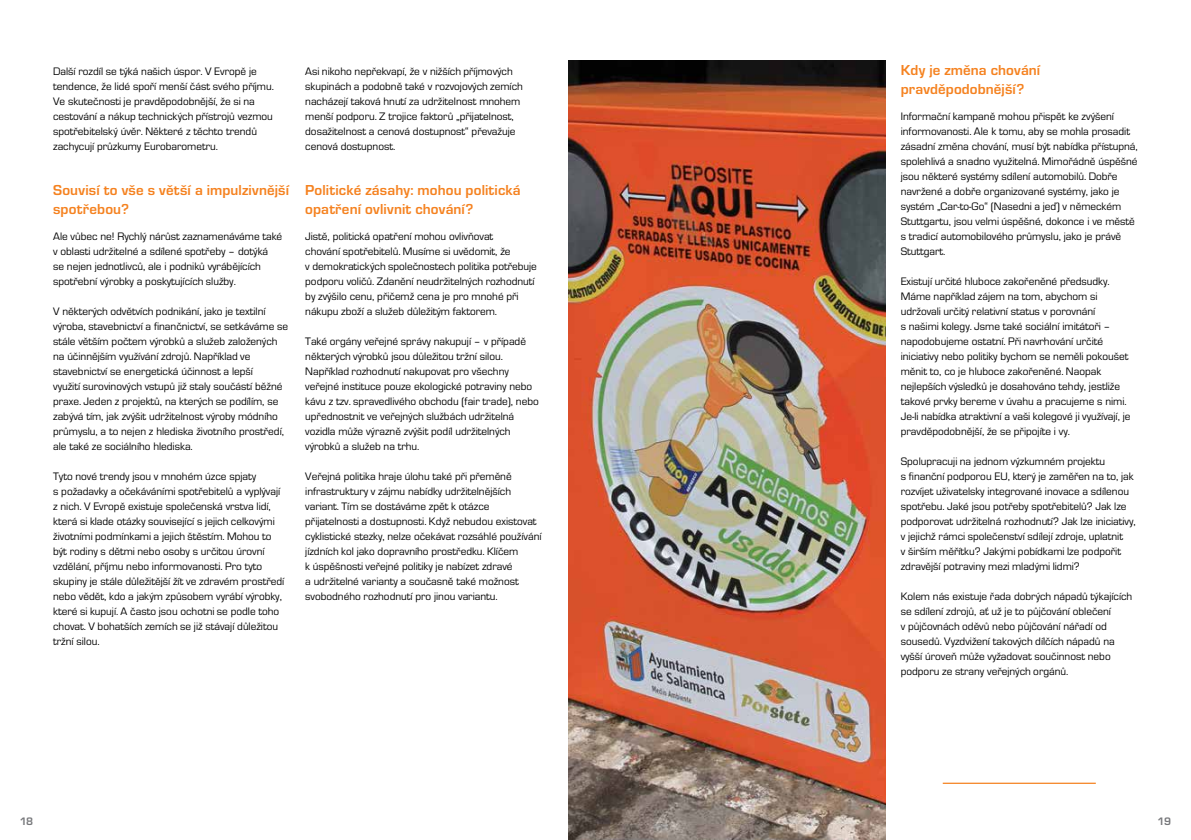
<style>
.page{position:relative;width:1191px;height:840px;background:#fff}
.page>*{position:absolute;margin:0;border:0;box-sizing:border-box;transform-origin:0 0}
.t1{font:700 15px/18.8px "Eurostile OT";letter-spacing:.01em;color:#f58220}
.t2{font:11.25px/15px "Eurostile OT";color:#000}
.t3{font:700 11.25px "Eurostile OT";color:#77787b}
</style>
<div class="page">
<img style="left:569px;top:60px;width:316px;height:780px">
<hr style="left:942px;top:782px;width:153px;height:2px;background:#f58220">
<p class="t2" style="left:53px;top:64px;width:222px">Další rozdíl se týká našich úspor. V Evropě je tendence, že lidé spoří menší část svého příjmu.<br>Ve skutečnosti je pravděpodobnější, že si na cestování a nákup technických přístrojů vezmou spotřebitelský úvěr. Některé z těchto trendů zachycují průzkumy Eurobarometru.</p>
<h1 class="t1" style="left:53px;top:181px;width:237px">Souvisí to vše s větší a impulzivnější spotřebou?</h1>
<p class="t2" style="left:53px;top:229px;width:231px">Ale vůbec ne! Rychlý nárůst zaznamenáváme také v oblasti udržitelné a sdílené spotřeby – dotýká<br>se nejen jednotlivců, ale i podniků vyrábějících spotřební výrobky a poskytujících služby.</p>
<p class="t2" style="left:53px;top:304px;width:236px">V některých odvětvích podnikání, jako je textilní výroba, stavebnictví a finančnictví, se setkáváme se stále větším počtem výrobků a služeb založených na účinnějším využívání zdrojů. Například ve stavebnictví se energetická účinnost a lepší<br>využití surovinových vstupů již staly součástí běžné praxe. Jeden z projektů, na kterých se podílím, se zabývá tím, jak zvýšit udržitelnost výroby módního průmyslu, a to nejen z hlediska životního prostředí, ale také ze sociálního hlediska.</p>
<p class="t2" style="left:53px;top:469px;width:233px">Tyto nové trendy jsou v mnohém úzce spjaty<br>s požadavky a očekáváními spotřebitelů a vyplývají z nich. V Evropě existuje společenská vrstva lidí, která si klade otázky související s jejich celkovými životními podmínkami a jejich štěstím. Mohou to být rodiny s dětmi nebo osoby s určitou úrovní vzdělání, příjmu nebo informovanosti. Pro tyto skupiny je stále důležitější žít ve zdravém prostředí nebo vědět, kdo a jakým způsobem vyrábí výrobky, které si kupují. A často jsou ochotni se podle toho chovat. V bohatších zemích se již stávají důležitou tržní silou.</p>
<p class="t2" style="left:305px;top:64px;width:219px">Asi nikoho nepřekvapí, že v nižších příjmových skupinách a podobně také v rozvojových zemích nacházejí taková hnutí za udržitelnost mnohem menší podporu. Z trojice faktorů „přijatelnost, dosažitelnost a cenová dostupnost“ převažuje cenová dostupnost.</p>
<h1 class="t1" style="left:305px;top:181px;width:217px">Politické zásahy: mohou politická opatření ovlivnit chování?</h1>
<p class="t2" style="left:305px;top:229px;width:233px">Jistě, politická opatření mohou ovlivňovat<br>chování spotřebitelů. Musíme si uvědomit, že<br>v demokratických společnostech politika potřebuje podporu voličů. Zdanění neudržitelných rozhodnutí by zvýšilo cenu, přičemž cena je pro mnohé při nákupu zboží a služeb důležitým faktorem.</p>
<p class="t2" style="left:305px;top:334px;width:235px">Také orgány veřejné správy nakupují – v případě některých výrobků jsou důležitou tržní silou.<br>Například rozhodnutí nakupovat pro všechny veřejné instituce pouze ekologické potraviny nebo kávu z tzv. spravedlivého obchodu (fair trade), nebo upřednostnit ve veřejných službách udržitelná vozidla může výrazně zvýšit podíl udržitelných výrobků a služeb na trhu.</p>
<p class="t2" style="left:305px;top:469px;width:238px">Veřejná politika hraje úlohu také při přeměně infrastruktury v zájmu nabídky udržitelnějších variant. Tím se dostáváme zpět k otázce přijatelnosti a dostupnosti. Když nebudou existovat cyklistické stezky, nelze očekávat rozsáhlé používání jízdních kol jako dopravního prostředku. Klíčem<br>k úspěšnosti veřejné politiky je nabízet zdravé<br>a udržitelné varianty a současně také možnost svobodného rozhodnutí pro jinou variantu.</p>
<h1 class="t1" style="left:900px;top:61px;width:141px">Kdy je změna chování pravděpodobnější?</h1>
<p class="t2" style="left:900px;top:109px;width:239px">Informační kampaně mohou přispět ke zvýšení informovanosti. Ale k tomu, aby se mohla prosadit zásadní změna chování, musí být nabídka přístupná, spolehlivá a snadno využitelná. Mimořádně úspěšné jsou některé systémy sdílení automobilů. Dobře navržené a dobře organizované systémy, jako je systém „Car-to-Go“ (Nasedni a jeď) v německém Stuttgartu, jsou velmi úspěšné, dokonce i ve městě s tradicí automobilového průmyslu, jako je právě Stuttgart.</p>
<p class="t2" style="left:900px;top:274px;width:231px">Existují určité hluboce zakořeněné předsudky.<br>Máme například zájem na tom, abychom si udržovali určitý relativní status v porovnání<br>s našimi kolegy. Jsme také sociální imitátoři – napodobujeme ostatní. Při navrhování určité iniciativy nebo politiky bychom se neměli pokoušet měnit to, co je hluboce zakořeněné. Naopak nejlepších výsledků je dosahováno tehdy, jestliže takové prvky bereme v úvahu a pracujeme s nimi.<br>Je-li nabídka atraktivní a vaši kolegové ji využívají, je pravděpodobnější, že se připojíte i vy.</p>
<p class="t2" style="left:900px;top:454px;width:236px">Spolupracuji na jednom výzkumném projektu<br>s finanční podporou EU, který je zaměřen na to, jak rozvíjet uživatelsky integrované inovace a sdílenou spotřebu. Jaké jsou potřeby spotřebitelů? Jak lze podporovat udržitelná rozhodnutí? Jak lze iniciativy, v jejichž rámci společenství sdílejí zdroje, uplatnit<br>v širším měřítku? Jakými pobídkami lze podpořit zdravější potraviny mezi mladými lidmi?</p>
<p class="t2" style="left:900px;top:589px;width:233px">Kolem nás existuje řada dobrých nápadů týkajících se sdílení zdrojů, ať už je to půjčování oblečení<br>v půjčovnách oděvů nebo půjčování nářadí od sousedů. Vyzdvižení takových dílčích nápadů na vyšší úroveň může vyžadovat součinnost nebo podporu ze strany veřejných orgánů.</p>
<p class="t3" style="left:20px;top:815px;width:15px">18</p>
<p class="t3" style="left:1157px;top:815px;width:15px">19</p>
</div>
